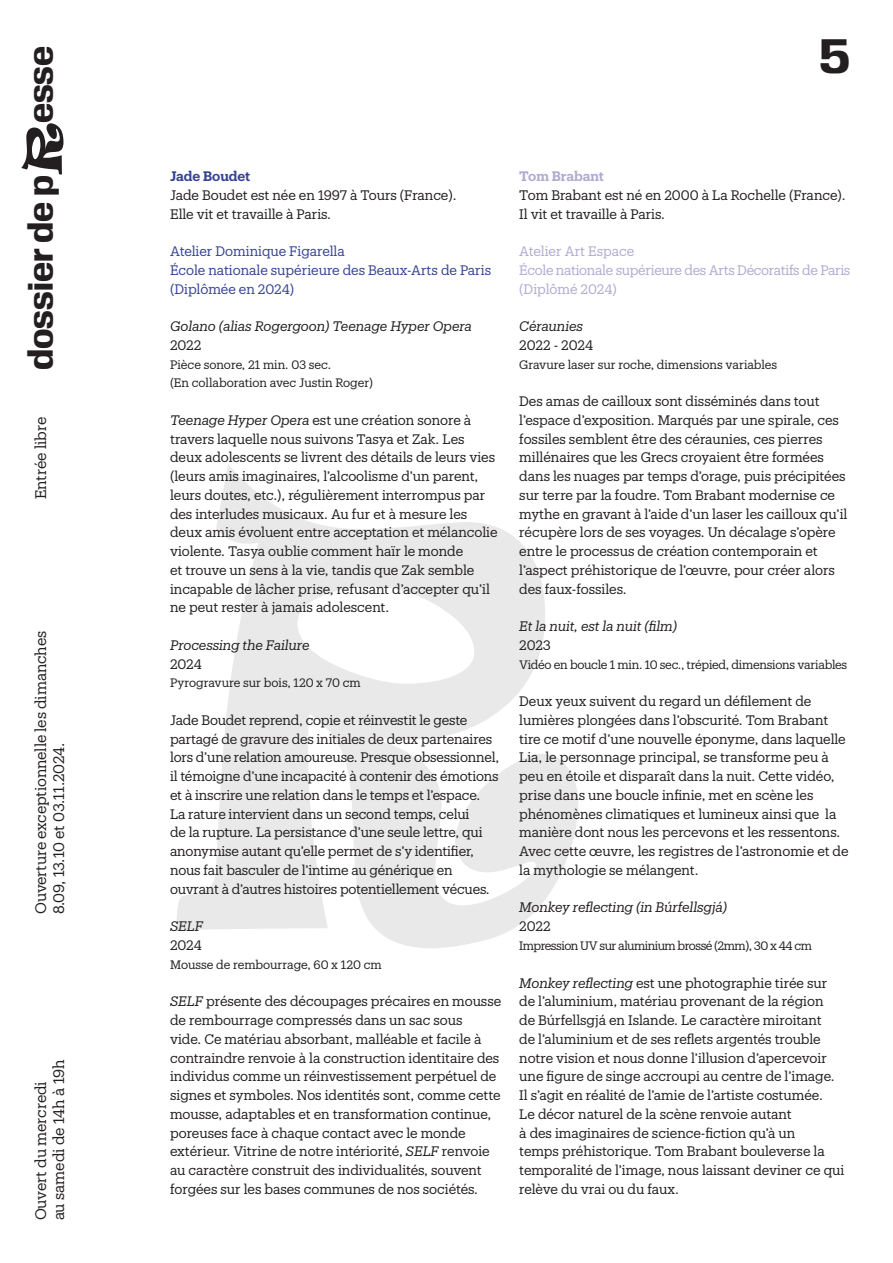
<style>
.page{position:relative;width:893px;height:1263px;background:#fff}
.page>*{position:absolute;margin:0;border:0;box-sizing:border-box;transform-origin:0 0}
.RESERVES_texte_CP{font:700 45px "Review";color:#231f20}
.t1{font:700 33px "Review";color:#231f20}
.PLATEAU_texte_biographie{font:15px/18px "Produkt";letter-spacing:-.01em;color:#231f20}
.RESERVES_texte_biographie{font:15px/18px "Produkt";color:#231f20}
.t2{font:13.5px/18.8px "Produkt";letter-spacing:-.005em;color:#231f20}
.t3{font:italic 13.5px "Produkt";color:#231f20}
.t4{font:13.5px "Produkt";color:#364393}
.t5{font:13.5px "Produkt";letter-spacing:-.02em;color:#b0abd1}
.t6{font:600 13.5px "Produkt";letter-spacing:-.005em;color:#364393}
.t7{font:600 13.5px "Produkt";letter-spacing:-.005em;color:#b0abd1}
.t8{font:12px "Produkt";letter-spacing:-.01em;color:#231f20}
.t9{font:12px "Produkt";letter-spacing:-.04em;color:#231f20}
.s1{font-style:italic}
</style>
<div class="page">
<svg style="left:176px;top:465px;width:402px;height:483px;fill:#e9e9e9"></svg>
<svg style="left:21px;top:123px;width:43px;height:52px"></svg>
<p class="t1" style="left:17px;top:123px;width:79px;rotate:-90deg">esse</p>
<p class="t1" style="left:17px;top:370px;width:197px;rotate:-90deg">dossier de p</p>
<p class="RESERVES_texte_biographie" style="left:31px;top:499px;width:84px;rotate:-90deg">Entrée libre</p>
<p class="PLATEAU_texte_biographie" style="left:31px;top:914px;width:284px;rotate:-90deg">Ouverture exceptionnelle les dimanches<br>8.09, 13.10 et 03.11.2024.</p>
<p class="RESERVES_texte_biographie" style="left:31px;top:1220px;width:162px;rotate:-90deg">Ouvert du mercredi<br>au samedi de 14h à 19h</p>
<p class="RESERVES_texte_CP" style="left:819px;top:25px;width:33px">5</p>
<p class="t6" style="left:170px;top:167px;width:82px">Jade Boudet</p>
<p class="t2" style="left:170px;top:185px;width:288px">Jade Boudet est née en 1997 à Tours (France).</p>
<p class="t2" style="left:170px;top:204px;width:163px">Elle vit et travaille à Paris.</p>
<p class="t4" style="left:170px;top:242px;width:176px">Atelier Dominique Figarella</p>
<p class="t4" style="left:170px;top:261px;width:323px">École nationale supérieure des Beaux-Arts de Paris</p>
<p class="t4" style="left:170px;top:279px;width:126px">(Diplômée en 2024)</p>
<p class="t3" style="left:170px;top:317px;width:303px">Golano (alias Rogergoon) Teenage Hyper Opera</p>
<p class="t2" style="left:170px;top:335px;width:33px">2022</p>
<p class="t8" style="left:170px;top:356px;width:163px">Pièce sonore, 21 min. 03 sec.</p>
<p class="t8" style="left:170px;top:375px;width:205px">(En collaboration avec Justin Roger)</p>
<p class="t2" style="left:170px;top:410px;width:329px"><span class="s1">Teenage Hyper Opera</span> est une création sonore à travers laquelle nous suivons Tasya et Zak. Les deux adolescents se livrent des détails de leurs vies (leurs amis imaginaires, l’alcoolisme d’un parent, leurs doutes, etc.), régulièrement interrompus par des interludes musicaux. Au fur et à mesure les deux amis évoluent entre acceptation et mélancolie violente. Tasya oublie comment haïr le monde<br>et trouve un sens à la vie, tandis que Zak semble incapable de lâcher prise, refusant d’accepter qu’il ne peut rester à jamais adolescent.</p>
<p class="t3" style="left:170px;top:636px;width:141px">Processing the Failure</p>
<p class="t2" style="left:170px;top:654px;width:33px">2024</p>
<p class="t8" style="left:170px;top:675px;width:192px">Pyrogravure sur bois, 120 x 70 cm</p>
<p class="t2" style="left:170px;top:710px;width:331px">Jade Boudet reprend, copie et réinvestit le geste partagé de gravure des initiales de deux partenaires lors d’une relation amoureuse. Presque obsessionnel, il témoigne d’une incapacité à contenir des émotions et à inscrire une relation dans le temps et l’espace.<br>La rature intervient dans un second temps, celui<br>de la rupture. La persistance d’une seule lettre, qui anonymise autant qu’elle permet de s’y identifier, nous fait basculer de l’intime au générique en ouvrant à d’autres histoires potentiellement vécues.</p>
<p class="t3" style="left:170px;top:917px;width:35px">SELF</p>
<p class="t2" style="left:170px;top:935px;width:33px">2024</p>
<p class="t8" style="left:170px;top:956px;width:213px">Mousse de rembourrage, 60 x 120 cm</p>
<p class="t2" style="left:170px;top:991px;width:333px"><span class="s1">SELF</span> présente des découpages précaires en mousse de rembourrage compressés dans un sac sous<br>vide. Ce matériau absorbant, malléable et facile à contraindre renvoie à la construction identitaire des individus comme un réinvestissement perpétuel de signes et symboles. Nos identités sont, comme cette mousse, adaptables et en transformation continue, poreuses face à chaque contact avec le monde extérieur. Vitrine de notre intériorité, <span class="s1">SELF</span> renvoie au caractère construit des individualités, souvent forgées sur les bases communes de nos sociétés.</p>
<p class="t7" style="left:519px;top:167px;width:86px">Tom Brabant</p>
<p class="t2" style="left:519px;top:185px;width:328px">Tom Brabant est né en 2000 à La Rochelle (France).<br>Il vit et travaille à Paris.</p>
<p class="t5" style="left:519px;top:242px;width:116px">Atelier Art Espace</p>
<p class="t5" style="left:519px;top:261px;width:333px">École nationale supérieure des Arts Décoratifs de Paris</p>
<p class="t5" style="left:519px;top:279px;width:99px">(Diplômé 2024)</p>
<p class="t3" style="left:519px;top:317px;width:65px">Céraunies</p>
<p class="t2" style="left:519px;top:335px;width:75px">2022 - 2024</p>
<p class="t8" style="left:519px;top:356px;width:259px">Gravure laser sur roche, dimensions variables</p>
<p class="t2" style="left:519px;top:391px;width:330px">Des amas de cailloux sont disséminés dans tout l’espace d’exposition. Marqués par une spirale, ces fossiles semblent être des céraunies, ces pierres millénaires que les Grecs croyaient être formées dans les nuages par temps d’orage, puis précipitées sur terre par la foudre. Tom Brabant modernise ce mythe en gravant à l’aide d’un laser les cailloux qu’il récupère lors de ses voyages. Un décalage s’opère entre le processus de création contemporain et l’aspect préhistorique de l’œuvre, pour créer alors des faux-fossiles.</p>
<p class="t3" style="left:519px;top:617px;width:159px">Et la nuit, est la nuit (film)</p>
<p class="t2" style="left:519px;top:635px;width:33px">2023</p>
<p class="t8" style="left:519px;top:656px;width:330px">Vidéo en boucle 1 min. 10 sec., trépied, dimensions variables</p>
<p class="t2" style="left:519px;top:691px;width:331px">Deux yeux suivent du regard un défilement de lumières plongées dans l’obscurité. Tom Brabant tire ce motif d’une nouvelle éponyme, dans laquelle Lia, le personnage principal, se transforme peu à peu en étoile et disparaît dans la nuit. Cette vidéo, prise dans une boucle infinie, met en scène les phénomènes climatiques et lumineux ainsi que la manière dont nous les percevons et les ressentons.<br>Avec cette œuvre, les registres de l’astronomie et de la mythologie se mélangent.</p>
<p class="t3" style="left:519px;top:898px;width:209px">Monkey reflecting (in Búrfellsgjá)</p>
<p class="t2" style="left:519px;top:916px;width:33px">2022</p>
<p class="t9" style="left:519px;top:937px;width:294px">Impression UV sur aluminium brossé (2mm), 30 x 44 cm</p>
<p class="t2" style="left:519px;top:972px;width:327px"><span class="s1">Monkey reflecting</span> est une photographie tirée sur de l’aluminium, matériau provenant de la région<br>de Búrfellsgjá en Islande. Le caractère miroitant<br>de l’aluminium et de ses reflets argentés trouble notre vision et nous donne l’illusion d’apercevoir une figure de singe accroupi au centre de l’image.<br>Il s’agit en réalité de l’amie de l’artiste costumée.<br>Le décor naturel de la scène renvoie autant<br>à des imaginaires de science-fiction qu’à un<br>temps préhistorique. Tom Brabant bouleverse la temporalité de l’image, nous laissant deviner ce qui relève du vrai ou du faux.</p>
</div>
